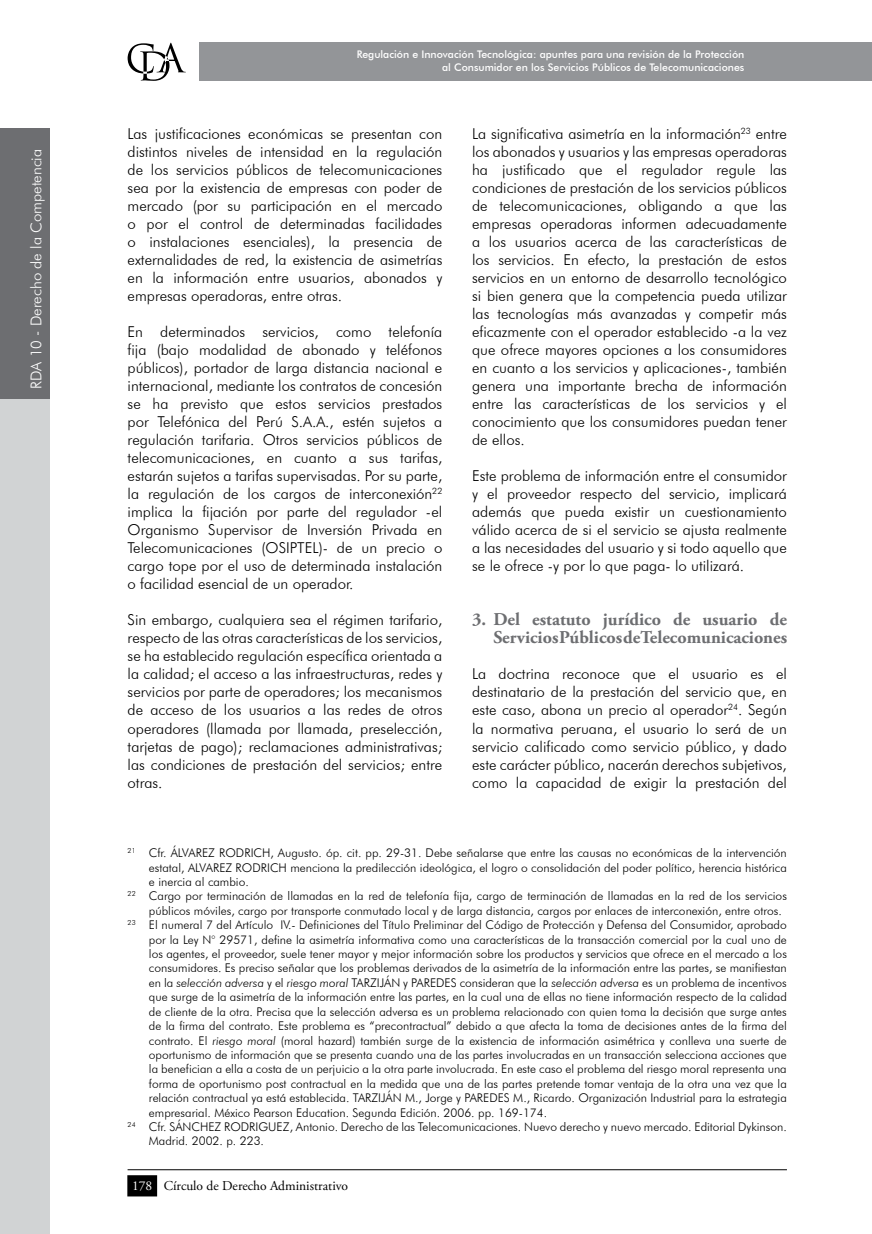
<style>
.page{position:relative;width:872px;height:1234px;background:#fff}
.page>*{position:absolute;margin:0;border:0;box-sizing:border-box;transform-origin:0 0}
.t1{font:700 18px/18px "Adobe Garamond Pro";color:#6d6e71;text-align:right}
.t2{font:300 15px/18px "Futura BT";color:#000;text-align:justify}
.t3{font:300 15px "Futura BT";color:#fff}
.t4{font:13.5px "Adobe Garamond Pro";color:#000}
.t5{font:300 12px/14.4px "Futura BT";color:#000;text-align:justify}
.t6{font:italic 300 12px "Futura BT";color:#000}
.t7{font:500 10.5px/12.6px "Futura BT";color:#fff;text-align:right}
.s1{font-style:normal}
.s2{font-style:italic}
.s3{color:#fff}
</style>
<div class="page">
<div style="left:199px;top:43px;width:673px;height:38px;background:#939598"></div>
<svg style="left:128px;top:43px;width:58px;height:38px"></svg>
<hr style="left:128px;top:1168px;width:659px;height:1px;background:#000">
<div style="left:128px;top:1175px;width:28px;height:20px;background:#000"></div>
<div style="left:127px;top:1174px;width:30px;height:22px;border:2px solid #000"></div>
<div style="left:0;top:395px;width:50px;height:838px;background:#d1d3d4"></div>
<div style="left:0;top:128px;width:50px;height:271px;background:#6d6e71"></div>
<p class="t3" style="left:27px;top:388px;width:241px;rotate:-90deg">RDA 10 - Derecho de la Competencia</p>
<p class="t7" style="left:357px;top:48px;width:389px">Regulación e Innovación Tecnológica: apuntes para una revisión de la Protección al Consumidor en los Servicios Públicos de Telecomunicaciones</p>
<p class="t2" style="left:128px;top:125px;width:316px">Las justificaciones económicas se presentan con distintos niveles de intensidad en la regulación de los servicios públicos de telecomunicaciones sea por la existencia de empresas con poder de mercado (por su participación en el mercado o por el control de determinadas facilidades o instalaciones esenciales), la presencia de externalidades de red, la existencia de asimetrías en la información entre usuarios, abonados y empresas operadoras, entre otras.</p>
<p class="t2" style="left:128px;top:323px;width:316px">E n determinados servicios, como telefonía fija (bajo modalidad de abonado y teléfonos públicos), portador de larga distancia nacional e internacional, mediante los contratos de concesión se ha previsto que estos servicios prestados por Telefónica del Perú S.A.A., estén sujetos a regulación tarifaria. Otros servicios públicos de telecomunicaciones, en cuanto a sus tarifas, estarán sujetos a tarifas supervisadas. Por su parte, la regulación de los cargos de interconexión<sup>22 </sup>implica la fijación por parte del regulador -el Organismo Supervisor de I nversión Privada en Telecomunicaciones (OSI PTE L)- de un precio o cargo tope por el uso de determinada instalación o facilidad esencial de un operador.</p>
<p class="t2" style="left:128px;top:611px;width:316px">Sin embargo, cualquiera sea el régimen tarifario, respecto de las otras características de los servicios, se ha establecido regulación específica orientada a la calidad; el acceso a las infraestructuras, redes y servicios por parte de operadores; los mecanismos de acceso de los usuarios a las redes de otros operadores (llamada por llamada, preselección, tarjetas de pago); reclamaciones administrativas; las condiciones de prestación del servicios; entre otras.</p>
<p class="t2" style="left:472px;top:125px;width:316px">La significativa asimetría en la información<sup>23</sup> entre los abonados y usuarios y las empresas operadoras ha justificado que el regulador regule las condiciones de prestación de los servicios públicos de telecomunicaciones, obligando a que las empresas operadoras informen adecuadamente a los usuarios acerca de las características de los servicios. E n efecto, la prestación de estos servicios en un entorno de desarrollo tecnológico si bien genera que la competencia pueda utilizar las tecnologías más avanzadas y competir más eficazmente con el operador establecido -a la vez que ofrece mayores opciones a los consumidores en cuanto a los servicios y aplicaciones-, también genera una importante brecha de información entre las características de los servicios y el conocimiento que los consumidores puedan tener de ellos.</p>
<p class="t2" style="left:472px;top:467px;width:316px">Este problema de información entre el consumidor y el proveedor respecto del servicio, implicará además que pueda existir un cuestionamiento válido acerca de si el servicio se ajusta realmente a las necesidades del usuario y si todo aquello que se le ofrece -y por lo que paga- lo utilizará.</p>
<p class="t1" style="left:472px;top:611px;width:316px">3. Del estatuto jurídico de usuario de<br>Servicios Públicos de Telecomunicaciones</p>
<p class="t2" style="left:472px;top:665px;width:316px">La doctrina reconoce que el usuario es el destinatario de la prestación del servicio que, en este caso, abona un precio al operador<sup>24</sup>. Según la normativa peruana, el usuario lo será de un servicio calificado como servicio público, y dado este carácter público, nacerán derechos subjetivos, como la capacidad de exigir la prestación del</p>
<p class="t5" style="left:128px;top:845px;width:660px"><sup>21</sup> Cfr. ÁLVAREZ RODRICH, Augusto. óp. cit. pp. 29-31. Debe señalarse que entre las causas no económicas de la intervención</p>
<p class="t5" style="left:149px;top:859px;width:639px">estatal, ALVAREZ RODRI CH menciona la predilección ideológica, el logro o consolidación del poder político, herencia histórica</p>
<p class="t5" style="left:149px;top:874px;width:101px">e inercia al cambio.</p>
<p class="t5" style="left:128px;top:888px;width:661px"><sup>22</sup> Cargo por terminación de llamadas en la red de telefonía fija, cargo de terminación de llamadas en la red de los servicios</p>
<p class="t5" style="left:149px;top:903px;width:634px">públicos móviles, cargo por transporte conmutado local y de larga distancia, cargos por enlaces de interconexión, entre otros.</p>
<p class="t5" style="left:128px;top:917px;width:660px"><sup>23</sup> E l numeral 7 del Artículo IV.- Definiciones del Título Preliminar del Código de Protección y Defensa del Consumidor, aprobado</p>
<p class="t5" style="left:149px;top:931px;width:639px">por la Ley N° 29571, define la asimetría informativa como una características de la transacción comercial por la cual uno de</p>
<p class="t5" style="left:149px;top:946px;width:639px">los agentes, el proveedor, suele tener mayor y mejor información sobre los productos y servicios que ofrece en el mercado a los</p>
<p class="t5" style="left:149px;top:960px;width:639px">consumidores. Es preciso señalar que los problemas derivados de la asimetría de la información entre las partes, se manifiestan</p>
<p class="t6" style="left:149px;top:975px;width:289px"><span class="s1">en la</span> selección adversa <span class="s1">y el</span> riesgo moral <span class="s1">TARZIJÁN y PAREDES</span></p>
<p class="t5" style="left:149px;top:975px;width:639px;text-indent:311px">consideran que la <span class="s2">selección adversa</span> es un problema de incentivos que surge de la asimetría de la información entre las partes, en la cual una de ellas no tiene información respecto de la calidad de cliente de la otra. Precisa que la selección adversa es un problema relacionado con quien toma la decisión que surge antes de la firma del contrato. Este problema es “precontractual” debido a que afecta la toma de decisiones antes de la firma del contrato. E l <span class="s2">riesgo moral</span> (moral hazard) también surge de la existencia de información asimétrica y conlleva una suerte de oportunismo de información que se presenta cuando una de las partes involucradas en un transacción selecciona acciones que la benefician a ella a costa de un perjuicio a la otra parte involucrada. E n este caso el problema del riesgo moral representa una forma de oportunismo post contractual en la medida que una de las partes pretende tomar ventaja de la otra una vez que la relación contractual ya está establecida. TARZIJÁN M., Jorge y PAREDES</p>
<p class="t5" style="left:513px;top:1090px;width:275px">M., Ricardo. Organización I ndustrial para la estrategia</p>
<p class="t5" style="left:149px;top:1104px;width:400px">empresarial. México Pearson Education. Segunda Edición. 2006. pp. 169-174.</p>
<p class="t5" style="left:128px;top:1119px;width:660px"><sup>24</sup> Cfr. SÁNCHEZ RODRI GUEZ, Antonio. Derecho de las Telecomunicaciones. Nuevo derecho y nuevo mercado. Editorial Dykinson.</p>
<p class="t5" style="left:149px;top:1133px;width:117px">Madrid. 2002. p. 223.</p>
<p class="t4" style="left:132px;top:1176px;width:218px"><span class="s3">178</span> Círculo de Derecho Administrativo</p>
</div>
